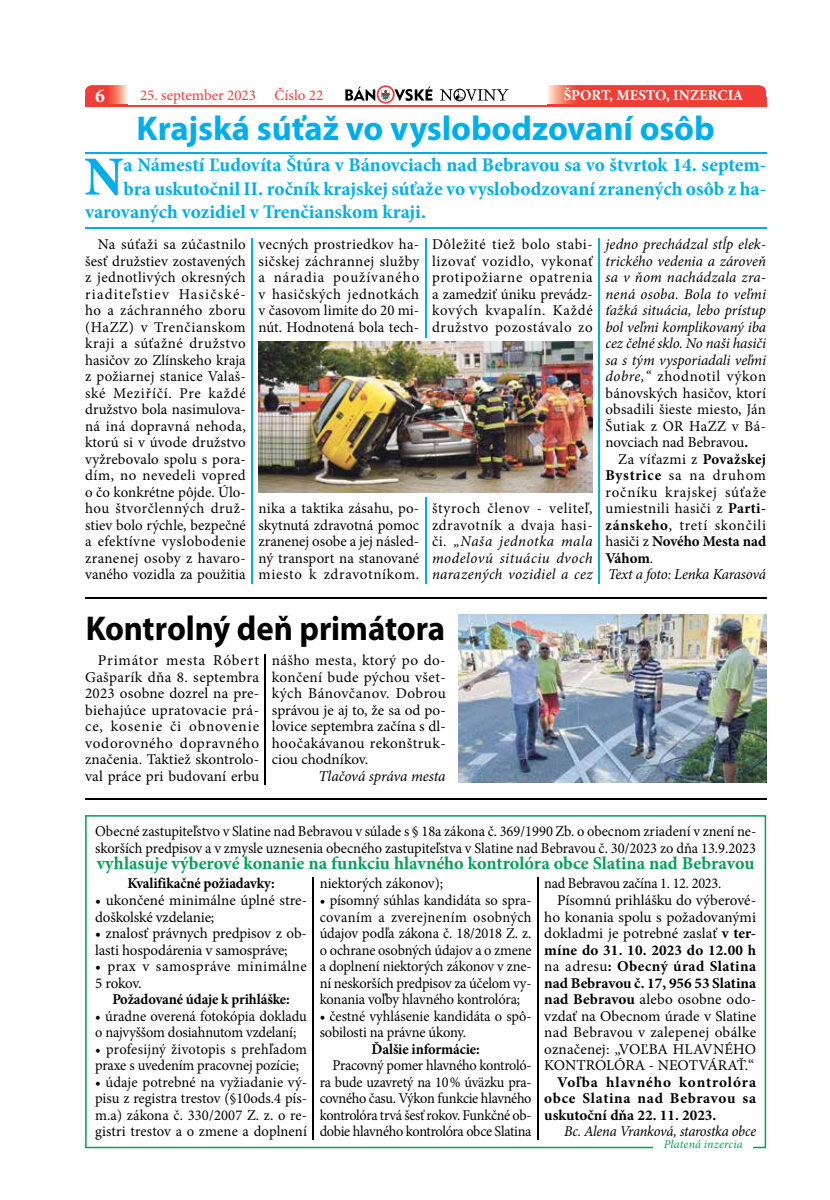
<style>
.page{position:relative;width:830px;height:1200px;background:#fff}
.page>*{position:absolute;margin:0;border:0;box-sizing:border-box;transform-origin:0 0}
.t1{font:700 condensed 55.95px "Minion Pro";color:#00afea;scale:1.07 1}
.t2{font:700 34.5px "Myriad Pro";letter-spacing:-.005em;color:#00afea}
.t3{font:700 34.5px "Myriad Pro";letter-spacing:-.005em;color:#000;scale:.95 1}
.t4{font:700 condensed 19.5px "Minion Pro";letter-spacing:-.005em;color:#00afea;scale:1.07 1}
.t5{font:700 19.5px "Minion Pro";color:#fff}
.t6{font:700 18.15px "Minion Pro";color:#00a158}
.t7{font:15px/16.5px "Minion Pro";color:#000;text-align:justify}
.t8{font:15px/16.5px "Minion Pro";color:#000;scale:.96 1}
.t9{font:italic 15px/16.5px "Minion Pro";letter-spacing:-.005em;color:#000;text-align:justify}
.t10{font:15px/16.5px "Minion Pro";color:#000;text-align:justify;scale:.95 1}
.t11{font:15px/16.5px "Minion Pro";letter-spacing:.045em;color:#000}
.t12{font:700 15px/16.5px "Minion Pro";color:#000;text-align:justify}
.t13{font:700 15px "Minion Pro";color:#000;scale:.96 1}
.t14{font:15px/16.5px "Minion Pro";letter-spacing:.03em;color:#000}
.t15{font:italic 15px "Minion Pro";letter-spacing:-.005em;color:#000;scale:.96 1}
.t16{font:15px "Minion Pro";letter-spacing:-.02em;color:#000;scale:.95 1}
.t17{font:15px "Minion Pro";letter-spacing:.02em;color:#000}
.t18{font:700 15px "Minion Pro";letter-spacing:.025em;color:#000}
.t19{font:15px "Minion Pro";color:#f13d37}
.t20{font:700 15px "Minion Pro";color:#fff}
.t21{font:italic 12px "Minion Pro";letter-spacing:.015em;color:#00a158}
.s1{font-style:normal}
.s2{font-weight:700;font-style:normal}
.s3{font-weight:700}
.s4{font-style:italic}
.s5{font-weight:400}
</style>
<div class="page">
<svg style="left:345px;top:85px;width:87px;height:19px"></svg>
<svg style="left:439px;top:89px;width:69px;height:12px"></svg>
<hr style="left:96px;top:105px;width:657px;height:1px;background:#f13d37">
<svg style="left:547px;top:85px;width:218px;height:20px;background:#f24941"></svg>
<svg style="left:85px;top:85px;width:42px;height:20px"></svg>
<div style="left:85px;top:96px;width:17px;height:10px;background:#f13d37"></div>
<div style="left:748px;top:97px;width:17px;height:9px;background:#f13d37"></div>
<hr style="left:85px;top:597px;width:680px;height:2px;background:#000">
<hr style="left:85px;top:798px;width:680px;height:1px;background:#000">
<hr style="left:251px;top:238px;width:2px;height:345px;background:#00afea">
<hr style="left:424px;top:238px;width:2px;height:99px;background:#00afea">
<hr style="left:424px;top:496px;width:2px;height:87px;background:#00afea">
<hr style="left:598px;top:238px;width:1px;height:345px;background:#00afea">
<img style="left:258px;top:342px;width:334px;height:150px">
<svg style="left:85px;top:815px;width:680px;height:332px"></svg>
<div style="left:653px;top:1138px;width:99px;height:10px;background:#fff"></div>
<hr style="left:264px;top:654px;width:2px;height:130px;background:#000">
<img style="left:458px;top:614px;width:307px;height:168px">
<hr style="left:85px;top:227px;width:680px;height:1px;background:#00afea">
<hr style="left:85px;top:152px;width:680px;height:1px;background:#00afea">
<h3 class="t5" style="left:95px;top:82px;width:11px">6</h3>
<p class="t19" style="left:140px;top:86px;width:185px">25. september 2023 Číslo 22</p>
<p class="t20" style="left:563px;top:85px;width:181px">ŠPORT, MESTO, INZERCIA</p>
<h2 class="t2" style="left:136px;top:106px;width:579px">Krajská súťaž vo vyslobodzovaní osôb</h2>
<h1 class="t1" style="left:84px;top:138px;width:38px">N</h1>
<h3 class="t4" style="left:123px;top:151px;width:601px">a Námestí Ľudovíta Štúra v Bánovciach nad Bebravou sa vo štvrtok 14. septem-</h3>
<h3 class="t4" style="left:123px;top:175px;width:601px">bra uskutočnil II. ročník krajskej súťaže vo vyslobodzovaní zranených osôb z ha-</h3>
<h3 class="t4" style="left:85px;top:198px;width:320px">varovaných vozidiel v Trenčianskom kraji.</h3>
<p class="t7" style="left:85px;top:236px;width:162px;text-indent:13px">Na súťaži sa zúčastnilo šesť družstiev zostavených z jednotlivých okresných riaditeľstiev Hasičské&shy;ho a záchranného zboru (HaZZ) v Trenčianskom kraji a súťažné družstvo hasičov zo Zlínskeho kraja z požiarnej stanice Valaš&shy;ské Meziříčí. Pre každé družstvo bola nasimulova&shy;ná iná dopravná nehoda, ktorú si v úvode družstvo vyžrebovalo spolu s pora&shy;dím, no nevedeli vopred o čo konkrétne pôjde. Úlo&shy;hou štvorčlenných druž&shy;stiev bolo rýchle, bezpečné a efektívne vyslobodenie zranenej osoby z havaro&shy;vaného vozidla za použitia</p>
<p class="t7" style="left:258px;top:236px;width:162px">vecných prostriedkov ha&shy;sičskej záchrannej služby a náradia používaného v hasičských jednotkách v časovom limite do 20 mi&shy;nút. Hodnotená bola tech-</p>
<p class="t7" style="left:258px;top:500px;width:162px">nika a taktika zásahu, po&shy;skytnutá zdravotná pomoc zranenej osobe a jej násled&shy;ný transport na stanované miesto k zdravotníkom.</p>
<p class="t7" style="left:432px;top:236px;width:162px">Dôležité tiež bolo stabi&shy;lizovať vozidlo, vykonať protipožiarne opatrenia a zamedziť úniku prevádz&shy;kových kvapalín. Každé družstvo pozostávalo zo</p>
<p class="t9" style="left:432px;top:500px;width:162px"><span class="s1">štyroch členov - veliteľ, zdravotník a dvaja hasi&shy;či</span>. „Naša jednotka mala modelovú situáciu dvoch narazených vozidiel a cez</p>
<p class="t9" style="left:605px;top:236px;width:162px">jedno prechádzal stĺp elek&shy;trického vedenia a zároveň sa v ňom nachádzala zra&shy;nená osoba. Bola to veľmi ťažká situácia, lebo prístup bol veľmi komplikovaný iba cez čelné sklo. No naši hasiči sa s tým vysporiadali veľmi dobre,“ <span class="s1">zhodnotil výkon bánovských hasičov, ktorí obsadili šieste miesto, Ján Šutiak z OR HaZZ v Bá&shy;novciach nad Bebravou</span><span class="s2">.</span></p>
<p class="t11" style="left:605px;top:450px;width:162px;text-indent:13px">Za víťazmi z <span class="s3">Považskej<br>Bystrice</span> sa na druhom ročníku krajskej súťaže umiestnili hasiči z <span class="s3">Parti&shy;zánskeho</span>, tretí skončili hasiči z <span class="s3">Nového Mesta nad<br>Váhom</span>.<br><span class="s4">Text a foto: Lenka Karasová</span></p>
<h2 class="t3" style="left:86px;top:606px;width:379px">Kontrolný deň primátora</h2>
<p class="t7" style="left:85px;top:652px;width:175px;text-indent:13px">Primátor mesta Róbert Gašparík dňa 8. septembra 2023 osobne dozrel na pre&shy;biehajúce upratovacie prá&shy;ce, kosenie či obnovenie vodorovného dopravného značenia. Taktiež skontrolo&shy;val práce pri budovaní erbu</p>
<p class="t7" style="left:272px;top:652px;width:175px">nášho mesta, ktorý po do&shy;končení bude pýchou všet&shy;kých Bánovčanov. Dobrou správou je aj to, že sa od po&shy;lovice septembra začína s dl&shy;hoočakávanou rekonštruk&shy;ciou chodníkov.</p>
<p class="t9" style="left:318px;top:767px;width:129px">Tlačová správa mesta</p>
<p class="t8" style="left:95px;top:822px;width:689px">Obecné zastupiteľstvo v Slatine nad Bebravou v súlade s § 18a zákona č. 369/1990 Zb. o obecnom zriadení v znení ne&shy;skorších predpisov a v zmysle uznesenia obecného zastupiteľstva v Slatine nad Bebravou č. 30/2023 zo dňa 13.9.2023</p>
<p class="t6" style="left:97px;top:850px;width:659px">vyhlasuje výberové konanie na funkciu hlavného kontrolóra obce Slatina nad Bebravou</p>
<p class="t13" style="left:127px;top:872px;width:155px">Kvalifikačné požiadavky:</p>
<p class="t7" style="left:95px;top:891px;width:213px">• ukončené minimálne úplné stre&shy;doškolské vzdelanie;</p>
<p class="t7" style="left:95px;top:924px;width:213px">• znalosť právnych predpisov z ob&shy;lasti hospodárenia v samospráve;</p>
<p class="t14" style="left:95px;top:957px;width:213px">• prax v samospráve minimálne<br>5 rokov.</p>
<p class="t13" style="left:112px;top:988px;width:186px">Požadované údaje k prihláške:</p>
<p class="t8" style="left:95px;top:1007px;width:222px">• úradne overená fotokópia dokladu o najvyššom dosiahnutom vzdelaní;</p>
<p class="t8" style="left:95px;top:1040px;width:222px">• profesijný životopis s prehľadom praxe s uvedením pracovnej pozície;</p>
<p class="t7" style="left:95px;top:1073px;width:213px">• údaje potrebné na vyžiadanie vý&shy;pisu z registra trestov (§10ods.4 pís&shy;m.a) zákona č. 330/2007 Z. z. o re&shy;gistri trestov a o zmene a doplnení</p>
<p class="t7" style="left:319px;top:875px;width:125px">niektorých zákonov);</p>
<p class="t8" style="left:319px;top:891px;width:222px;text-align:justify">• písomný súhlas kandidáta so spra&shy;covaním a zverejnením osobných údajov podľa zákona č. 18/2018 Z. z. o ochrane osobných údajov a o zmene a doplnení niektorých zákonov v zne&shy;ní neskorších predpisov za účelom vy&shy;konania voľby hlavného kontrolóra;</p>
<p class="t8" style="left:319px;top:1007px;width:222px">• čestné vyhlásenie kandidáta o spô&shy;sobilosti na právne úkony.</p>
<p class="t13" style="left:371px;top:1037px;width:114px">Ďalšie informácie:</p>
<p class="t10" style="left:319px;top:1056px;width:224px;text-indent:13px">Pracovný pomer hlavného kontroló&shy;ra bude uzavretý na 10 % úväzku pra&shy;covného času. Výkon funkcie hlavného kontrolóra trvá šesť rokov. Funkčné ob&shy;dobie hlavného kontrolóra obce Slatina</p>
<p class="t16" style="left:544px;top:873px;width:188px">nad Bebravou začína 1. 12. 2023.</p>
<p class="t7" style="left:557px;top:891px;width:200px">Písomnú prihlášku do výberové-</p>
<p class="t7" style="left:544px;top:908px;width:213px">ho konania spolu s požadovanými</p>
<p class="t7" style="left:544px;top:924px;width:213px">dokladmi je potrebné zaslať <span class="s3">v ter-</span></p>
<p class="t12" style="left:544px;top:941px;width:213px">míne do 31. 10. 2023 do 12.00 h</p>
<p class="t18" style="left:544px;top:955px;width:213px"><span class="s5">na adresu</span>: Obecný úrad Slatina</p>
<p class="t12" style="left:544px;top:974px;width:213px">nad Bebravou č. 17, 956 53 Slatina</p>
<p class="t7" style="left:544px;top:990px;width:213px"><span class="s3">nad Bebravou</span> alebo osobne odo-</p>
<p class="t7" style="left:544px;top:1007px;width:213px">vzdať na Obecnom úrade v Slatine</p>
<p class="t17" style="left:544px;top:1021px;width:213px">nad Bebravou v zalepenej obálke</p>
<p class="t7" style="left:544px;top:1040px;width:213px">označenej: „VOĽBA HLAVNÉHO</p>
<p class="t7" style="left:544px;top:1056px;width:211px">KONTROLÓRA - NEOTVÁRAŤ.“</p>
<p class="t12" style="left:544px;top:1073px;width:213px;text-indent:13px">Voľba hlavného kontrolóra obce Slatina nad Bebravou sa uskutoční dňa 22. 11. 2023.</p>
<p class="t15" style="left:564px;top:1120px;width:201px">Bc. Alena Vranková, starostka obce</p>
<p class="t21" style="left:663px;top:1135px;width:80px">Platená inzercia</p>
</div>
